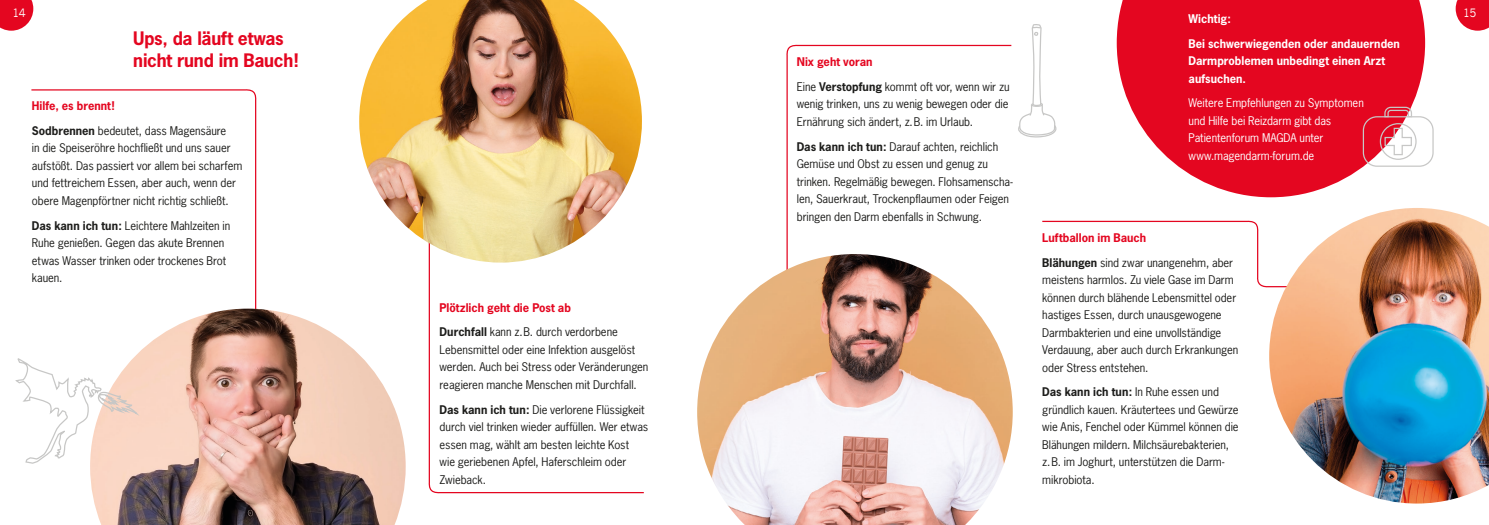
<style>
.page{position:relative;width:1489px;height:525px;background:#fff}
.page>*{position:absolute;margin:0;border:0;box-sizing:border-box;transform-origin:0 0}
.t1{font:700 17.5px/22.5px "News Gothic";letter-spacing:-.015em;color:#e40620}
.t2{font:11.25px/17.5px "News Gothic";letter-spacing:-.005em;color:#1d1d1b}
.t3{font:11.25px/17.5px "News Gothic";letter-spacing:-.005em;color:#fff}
.t4{font:700 11.25px/24.6px "News Gothic";color:#fff}
.t5{font:11.25px "News Gothic";color:#fff}
.s1{font-weight:700;color:#e40620}
.s2{font-weight:700}
</style>
<div class="page">
<svg style="left:1116px;top:0;width:308px;height:197px;fill:#e40620"></svg>
<svg style="left:1361px;top:106px;width:73px;height:61px"></svg>
<svg style="left:1018px;top:24px;width:39px;height:113px"></svg>
<svg style="left:428px;top:262px;width:216px;height:232px"></svg>
<svg style="left:31px;top:89px;width:226px;height:219px"></svg>
<svg style="left:786px;top:44px;width:226px;height:210px"></svg>
<svg style="left:1042px;top:220px;width:227px;height:68px"></svg>
<img style="left:1269px;top:208px;width:219px;height:295px">
<img style="left:697px;top:254px;width:315px;height:270px">
<img style="left:90px;top:308px;width:315px;height:216px">
<svg style="left:15px;top:357px;width:122px;height:106px"></svg>
<img style="left:359px;top:0;width:283px;height:262px">
<svg style="left:0;top:0;width:33px;height:31px"></svg>
<svg style="left:1455px;top:0;width:33px;height:31px"></svg>
<p class="t5" style="left:12px;top:6px;width:15px">14</p>
<p class="t5" style="left:1462px;top:6px;width:15px">15</p>
<p class="t4" style="left:1188px;top:6px;width:213px">Wichtig:<br>Bei schwerwiegenden oder andauernden</p>
<p class="t4" style="left:1188px;top:52px;width:198px;line-height:17.5px">Darmproblemen unbedingt einen Arzt aufsuchen.</p>
<p class="t3" style="left:1188px;top:94px;width:177px">Weitere Empfehlungen zu Symptomen und Hilfe bei Reizdarm gibt das<br>Patientenforum MAGDA unter www.magendarm-forum.de</p>
<h1 class="t1" style="left:133px;top:27px;width:167px">Ups, da läuft etwas nicht rund im Bauch!</h1>
<p class="t2" style="left:32px;top:93px;width:196px;line-height:24.6px"><span class="s1">Hilfe, es brennt!<br></span><span class="s2">Sodbrennen</span> bedeutet, dass Magensäure</p>
<p class="t2" style="left:32px;top:139px;width:212px">in die Speiseröhre hochfließt und uns sauer aufstößt. Das passiert vor allem bei scharfem und fettreichem Essen, aber auch, wenn der obere Magenpförtner nicht richtig schließt.</p>
<p class="t2" style="left:32px;top:216px;width:200px"><span class="s2">Das kann ich tun:</span> Leichtere Mahlzeiten in<br>Ruhe genießen. Gegen das akute Brennen etwas Wasser trinken oder trockenes Brot kauen.</p>
<p class="t2" style="left:796px;top:50px;width:214px;line-height:24.6px"><span class="s1">Nix geht voran<br></span>Eine <span class="s2">Verstopfung</span> kommt oft vor, wenn wir zu</p>
<p class="t2" style="left:796px;top:95px;width:213px">wenig trinken, uns zu wenig bewegen oder die<br>Ernährung sich ändert, z.B. im Urlaub.</p>
<p class="t2" style="left:796px;top:137px;width:217px"><span class="s2">Das kann ich tun:</span> Darauf achten, reichlich Gemüse und Obst zu essen und genug zu trinken. Regelmäßig bewegen. Flohsamenscha&shy;len, Sauerkraut, Trockenpflaumen oder Feigen bringen den Darm ebenfalls in Schwung.</p>
<p class="t2" style="left:1042px;top:225px;width:192px;line-height:24.6px"><span class="s1">Luftballon im Bauch<br></span><span class="s2">Blähungen</span> sind zwar unangenehm, aber</p>
<p class="t2" style="left:1042px;top:271px;width:197px">meistens harmlos. Zu viele Gase im Darm können durch blähende Lebensmittel oder hastiges Essen, durch unausgewogene Darmbakterien und eine unvollständige Verdauung, aber auch durch Erkrankungen oder Stress entstehen.</p>
<p class="t2" style="left:1042px;top:383px;width:198px"><span class="s2">Das kann ich tun:</span> In Ruhe essen und gründlich kauen. Kräutertees und Gewürze wie Anis, Fenchel oder Kümmel können die Blähungen mildern. Milchsäurebakterien, z.B. im Joghurt, unterstützen die Darm&shy;mikrobiota.</p>
<p class="t2" style="left:439px;top:295px;width:180px;line-height:24.6px"><span class="s1">Plötzlich geht die Post ab<br></span><span class="s2">Durchfall</span> kann z.B. durch verdorbene</p>
<p class="t2" style="left:439px;top:340px;width:210px">Lebensmittel oder eine Infektion ausgelöst werden. Auch bei Stress oder Veränderungen reagieren manche Menschen mit Durchfall.</p>
<p class="t2" style="left:439px;top:400px;width:210px"><span class="s2">Das kann ich tun:</span> Die verlorene Flüssigkeit durch viel trinken wieder auffüllen. Wer etwas essen mag, wählt am besten leichte Kost<br>wie geriebenen Apfel, Haferschleim oder Zwieback.</p>
</div>
